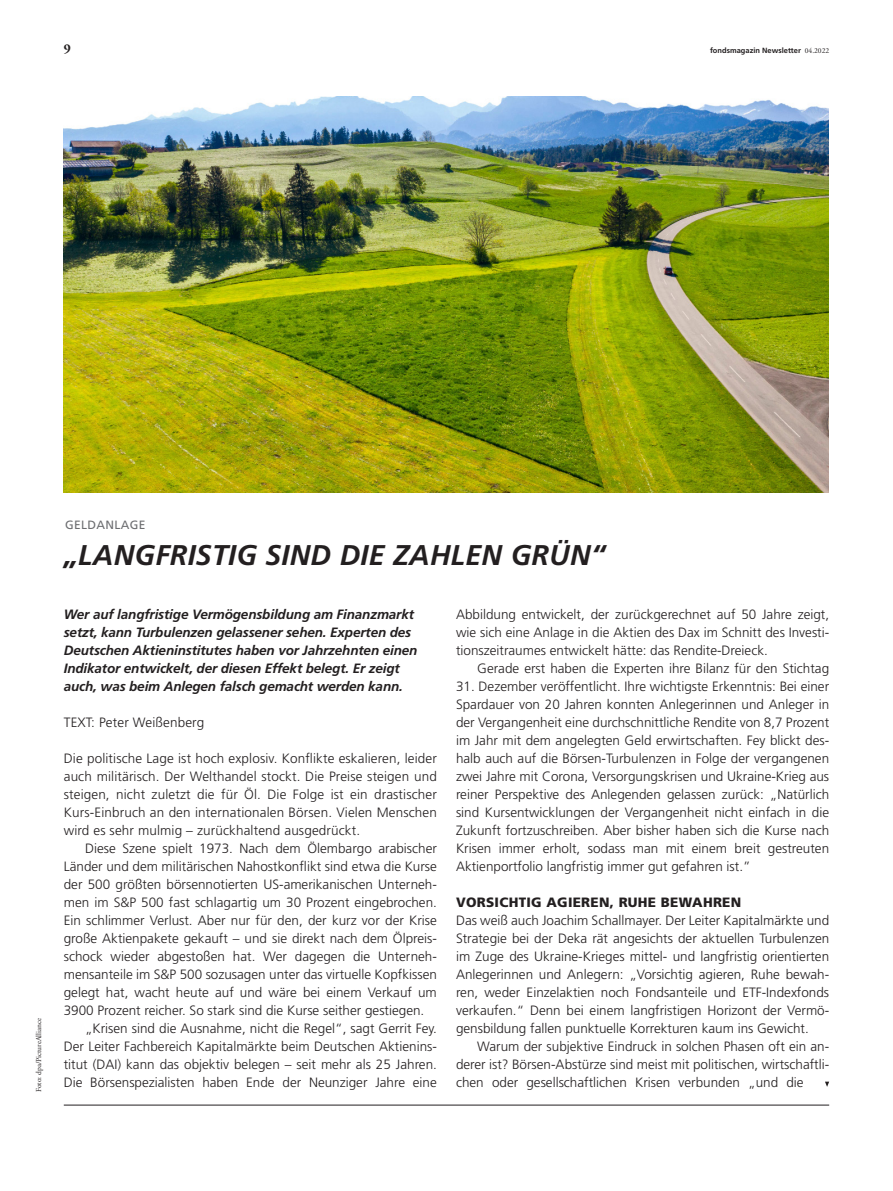
<style>
.page{position:relative;width:893px;height:1191px;background:#fff}
.page>*{position:absolute;margin:0;border:0;box-sizing:border-box;transform-origin:0 0}
.R-Headline_20_pt_kur{font:italic 700 28.5px "Deka Frutiger Mac";letter-spacing:.01em;color:#231f20}
.R-Geldwert_Fließtext{font:300 13.5px/18px "Deka Frutiger Mac";color:#231f20;text-align:justify}
.R-Geldwert_Interview{font:italic 700 13.5px/18px "Deka Frutiger Mac";letter-spacing:-.01em;color:#231f20}
.R-Geldwert_Zwischent{font:900 13.5px "Deka Frutiger Mac";letter-spacing:.02em;color:#231f20}
.t1{font:700 13.5px "Deka A Garamond Mac";color:#231f20}
.R-Geldwert_Stichzeil{font:12px "Deka Frutiger Mac";letter-spacing:.03em;color:#6c6d70}
.t2{font:700 7.5px "Deka Frutiger Mac";color:#231f20}
.B-Bildnachweis{font:7.5px "Deka A Garamond Mac";color:#231f20}
.s1{font-family:"Deka A Garamond Mac";font-weight:400}
</style>
<div class="page">
<svg style="left:825px;top:1081px;width:4px;height:5px"></svg>
<img style="left:64px;top:97px;width:765px;height:396px">
<hr style="left:64px;top:1104px;width:765px;height:1px;background:#231f20">
<p class="t1" style="left:64px;top:41px;width:9px">9</p>
<p class="t2" style="left:710px;top:46px;width:121px">fondsmagazin Newsletter <span class="s1">04.2022</span></p>
<p class="B-Bildnachweis" style="left:35px;top:1092px;width:75px;rotate:-90deg">Foto: dpa/PictureAlliance</p>
<p class="R-Geldwert_Stichzeil" style="left:65px;top:518px;width:82px">GELDANLAGE</p>
<p class="R-Headline_20_pt_kur" style="left:64px;top:539px;width:543px">„LANGFRISTIG SIND DIE ZAHLEN GRÜN“</p>
<p class="R-Geldwert_Interview" style="left:64px;top:605px;width:355px">Wer auf langfristige Vermögensbildung am Finanzmarkt setzt, kann Turbulenzen gelassener sehen. Experten des Deutschen Aktieninstitutes haben vor Jahrzehnten einen Indikator entwickelt, der diesen Effekt belegt. Er zeigt auch, was beim Anlegen falsch gemacht werden kann.</p>
<p class="R-Geldwert_Fließtext" style="left:64px;top:713px;width:142px">TEXT: Peter Weißenberg</p>
<p class="R-Geldwert_Fließtext" style="left:64px;top:749px;width:375px">Die politische Lage ist hoch explosiv. Konflikte eskalieren, leider auch militärisch. Der Welthandel stockt. Die Preise steigen und steigen, nicht zuletzt die für Öl. Die Folge ist ein drastischer Kurs-Einbruch an den internationalen Börsen. Vielen Menschen wird es sehr mulmig – zurückhaltend ausgedrückt.</p>
<p class="R-Geldwert_Fließtext" style="left:64px;top:839px;width:375px;text-indent:21px">Diese Szene spielt 1973. Nach dem Ölembargo arabischer Länder und dem militärischen Nahostkonflikt sind etwa die Kurse der 500 größten börsennotierten US-amerikanischen Unterneh&shy;men im S&amp;P 500 fast schlagartig um 30 Prozent eingebrochen.<br>Ein schlimmer Verlust. Aber nur für den, der kurz vor der Krise große Aktienpakete gekauft – und sie direkt nach dem Ölpreis&shy;schock wieder abgestoßen hat. Wer dagegen die Unterneh&shy;mensanteile im S&amp;P 500 sozusagen unter das virtuelle Kopfkissen gelegt hat, wacht heute auf und wäre bei einem Verkauf um 3900 Prozent reicher. So stark sind die Kurse seither gestiegen.</p>
<p class="R-Geldwert_Fließtext" style="left:64px;top:1019px;width:375px;text-indent:21px">„Krisen sind die Ausnahme, nicht die Regel“, sagt Gerrit Fey.<br>Der Leiter Fachbereich Kapitalmärkte beim Deutschen Aktienins&shy;titut (DAI) kann das objektiv belegen – seit mehr als 25 Jahren.<br>Die Börsenspezialisten haben Ende der Neunziger Jahre eine</p>
<p class="R-Geldwert_Fließtext" style="left:456px;top:605px;width:375px">Abbildung entwickelt, der zurückgerechnet auf 50 Jahre zeigt, wie sich eine Anlage in die Aktien des Dax im Schnitt des Investi&shy;tionszeitraumes entwickelt hätte: das Rendite-Dreieck.</p>
<p class="R-Geldwert_Fließtext" style="left:477px;top:659px;width:353px">Gerade erst haben die Experten ihre Bilanz für den Stichtag</p>
<p class="R-Geldwert_Fließtext" style="left:456px;top:677px;width:375px">31. Dezember veröffentlicht. Ihre wichtigste Erkenntnis: Bei einer Spardauer von 20 Jahren konnten Anlegerinnen und Anleger in der Vergangenheit eine durchschnittliche Rendite von 8,7 Prozent im Jahr mit dem angelegten Geld erwirtschaften. Fey blickt des&shy;halb auch auf die Börsen-Turbulenzen in Folge der vergangenen zwei Jahre mit Corona, Versorgungskrisen und Ukraine-Krieg aus reiner Perspektive des Anlegenden gelassen zurück: „Natürlich sind Kursentwicklungen der Vergangenheit nicht einfach in die Zukunft fortzuschreiben. Aber bisher haben sich die Kurse nach Krisen immer erholt, sodass man mit einem breit gestreuten Aktienportfolio langfristig immer gut gefahren ist.”</p>
<p class="R-Geldwert_Zwischent" style="left:456px;top:895px;width:287px">VORSICHTIG AGIEREN, RUHE BEWAHREN</p>
<p class="R-Geldwert_Fließtext" style="left:456px;top:911px;width:375px">Das weiß auch Joachim Schallmayer. Der Leiter Kapitalmärkte und Strategie bei der Deka rät angesichts der aktuellen Turbulenzen im Zuge des Ukraine-Krieges mittel- und langfristig orientierten Anlegerinnen und Anlegern: „Vorsichtig agieren, Ruhe bewah&shy;ren, weder Einzelaktien noch Fondsanteile und ETF-Indexfonds verkaufen.“ Denn bei einem langfristigen Horizont der Vermö&shy;gensbildung fallen punktuelle Korrekturen kaum ins Gewicht.</p>
<p class="R-Geldwert_Fließtext" style="left:456px;top:1037px;width:375px;text-indent:21px">Warum der subjektive Eindruck in solchen Phasen oft ein an&shy;derer ist? Börsen-Abstürze sind meist mit politischen, wirtschaftli&shy;chen oder gesellschaftlichen Krisen verbunden „und die</p>
</div>
